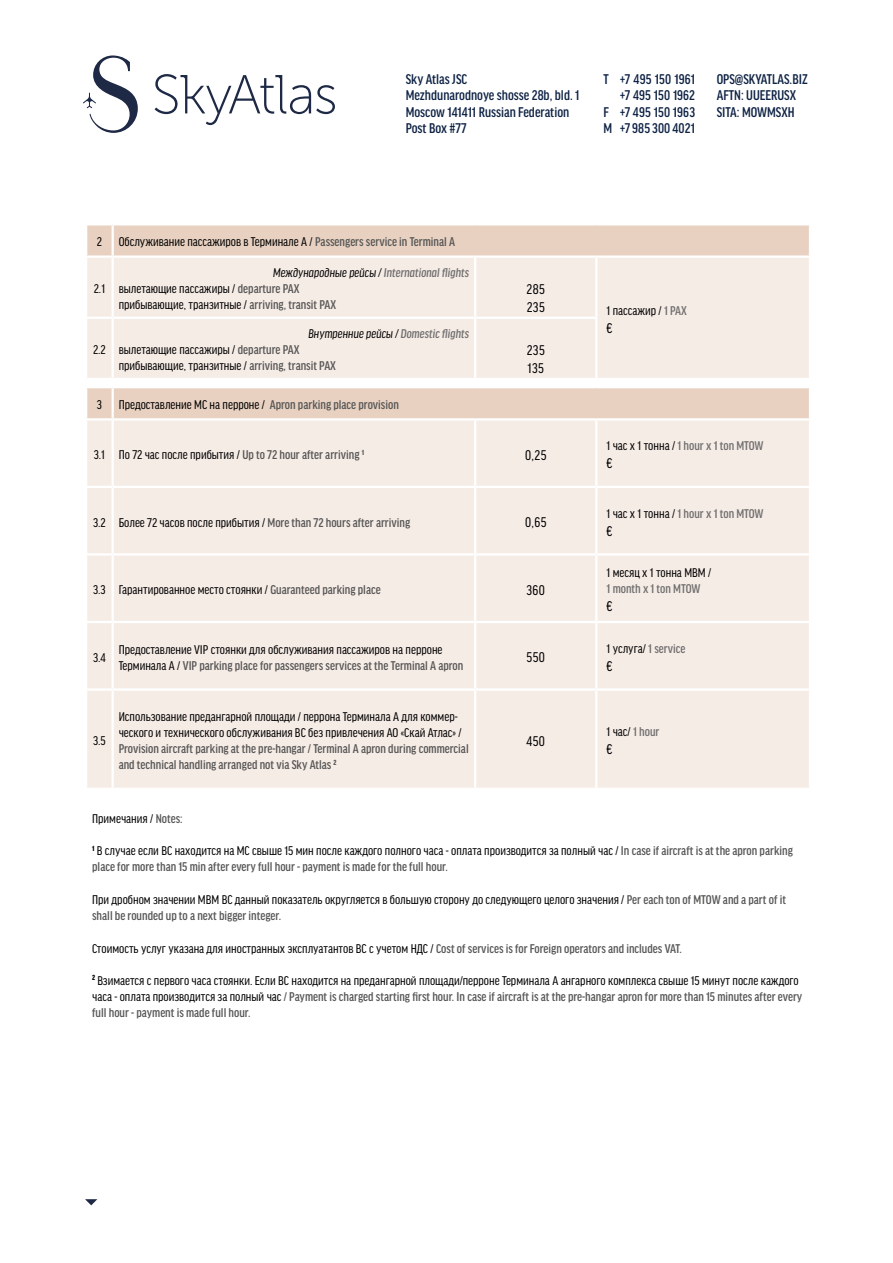
<style>
.page{position:relative;width:893px;height:1263px;background:#fff}
.page>*{position:absolute;margin:0;border:0;box-sizing:border-box;transform-origin:0 0}
.t1{font:500 condensed 15px/16.5px "Good Headline Pro";color:#0e2244}
.t2{font:condensed 15px/18px "Good Headline Pro";letter-spacing:.025em;color:#000}
.t3{font:condensed 13.5px/16.2px "Good Headline Pro";color:#000}
.t4{font:500 condensed 13.5px/16.2px "Good Headline Pro";color:#575756}
.t5{font:500 condensed 13.5px "Good Headline Pro";color:#706f6f}
.t6{font:italic condensed 13.5px "Good Headline Pro";color:#000}
.s1{font-weight:500;color:#575756}
.s2{font-style:italic}
.s3{font-weight:500;font-style:italic;color:#706f6f}
.s4{font-weight:500;color:#706f6f}
.s5{font-weight:400;color:#000}
</style>
<div class="page">
<div style="left:87px;top:225px;width:722px;height:30px;background:#e8d1c1"></div>
<div style="left:87px;top:258px;width:722px;height:120px;background:#f6ece6"></div>
<hr style="left:112px;top:225px;width:2px;height:30px;background:#fff">
<hr style="left:112px;top:258px;width:2px;height:59px;background:#fff">
<hr style="left:474px;top:258px;width:2px;height:59px;background:#fff">
<hr style="left:595px;top:258px;width:2px;height:59px;background:#fff">
<hr style="left:85px;top:317px;width:28px;height:2px;background:#fff">
<hr style="left:113px;top:317px;width:362px;height:2px;background:#fff">
<hr style="left:112px;top:319px;width:2px;height:59px;background:#fff">
<hr style="left:475px;top:317px;width:122px;height:2px;background:#fff">
<hr style="left:474px;top:319px;width:2px;height:59px;background:#fff">
<hr style="left:595px;top:319px;width:2px;height:59px;background:#fff">
<div style="left:87px;top:388px;width:722px;height:30px;background:#e8d1c1"></div>
<div style="left:87px;top:420px;width:722px;height:368px;background:#f6ece6"></div>
<hr style="left:112px;top:388px;width:2px;height:30px;background:#fff">
<hr style="left:112px;top:420px;width:2px;height:66px;background:#fff">
<hr style="left:474px;top:420px;width:2px;height:66px;background:#fff">
<hr style="left:595px;top:420px;width:2px;height:66px;background:#fff">
<hr style="left:85px;top:486px;width:28px;height:2px;background:#fff">
<hr style="left:113px;top:486px;width:362px;height:2px;background:#fff">
<hr style="left:112px;top:488px;width:2px;height:65px;background:#fff">
<hr style="left:475px;top:486px;width:121px;height:2px;background:#fff">
<hr style="left:474px;top:488px;width:2px;height:65px;background:#fff">
<hr style="left:596px;top:486px;width:215px;height:2px;background:#fff">
<hr style="left:595px;top:488px;width:2px;height:65px;background:#fff">
<hr style="left:85px;top:553px;width:28px;height:3px;background:#fff">
<hr style="left:113px;top:553px;width:362px;height:3px;background:#fff">
<hr style="left:112px;top:556px;width:2px;height:65px;background:#fff">
<hr style="left:475px;top:553px;width:121px;height:3px;background:#fff">
<hr style="left:474px;top:556px;width:2px;height:65px;background:#fff">
<hr style="left:596px;top:553px;width:215px;height:3px;background:#fff">
<hr style="left:595px;top:556px;width:2px;height:65px;background:#fff">
<hr style="left:85px;top:621px;width:28px;height:2px;background:#fff">
<hr style="left:113px;top:621px;width:362px;height:2px;background:#fff">
<hr style="left:112px;top:623px;width:2px;height:65px;background:#fff">
<hr style="left:475px;top:621px;width:121px;height:2px;background:#fff">
<hr style="left:474px;top:623px;width:2px;height:65px;background:#fff">
<hr style="left:596px;top:621px;width:215px;height:2px;background:#fff">
<hr style="left:595px;top:623px;width:2px;height:65px;background:#fff">
<hr style="left:85px;top:688px;width:28px;height:3px;background:#fff">
<hr style="left:113px;top:688px;width:362px;height:3px;background:#fff">
<hr style="left:112px;top:691px;width:2px;height:97px;background:#fff">
<hr style="left:475px;top:688px;width:121px;height:3px;background:#fff">
<hr style="left:474px;top:691px;width:2px;height:97px;background:#fff">
<hr style="left:596px;top:688px;width:215px;height:3px;background:#fff">
<hr style="left:595px;top:691px;width:2px;height:97px;background:#fff">
<svg style="left:83px;top:55px;width:252px;height:78px"></svg>
<svg style="left:85px;top:1199px;width:12px;height:6px"></svg>
<p class="t1" style="left:406px;top:71px;width:175px">Sky Atlas JSC<br>Mezhdunarodnoye shosse 28b, bld. 1<br>Moscow 141411 Russian Federation<br>Post Box #77</p>
<p class="t1" style="left:620px;top:71px;width:77px;text-align:justify">+7 495 150 1961 +7 495 150 1962 +7 495 150 1963 +7 985 300 4021</p>
<p class="t1" style="left:717px;top:71px;width:92px">OPS@SKYATLAS.BIZ<br>AFTN: UUEERUSX<br>SITA: MOWMSXH</p>
<p class="t1" style="left:604px;top:71px;width:7px">T</p>
<p class="t1" style="left:604px;top:104px;width:10px">F<br>M</p>
<p class="t3" style="left:97px;top:234px;width:360px">2 Обслуживание пассажиров в Терминале А / <span class="s1">Passengers service in Terminal A</span></p>
<p class="t3" style="left:94px;top:281px;width:13px">2.1</p>
<p class="t3" style="left:119px;top:264px;width:352px;text-indent:154px"><span class="s2">Международные рейсы /</span> <span class="s3">International flights </span>вылетающие пассажиры / <span class="s1">departure PAX<br></span>прибывающие, транзитные / <span class="s1">arriving, transit PAX</span></p>
<p class="t2" style="left:527px;top:280px;width:20px">285<br>235</p>
<p class="t6" style="left:308px;top:327px;width:162px">Внутренние рейсы / <span class="s4">Domestic flights</span></p>
<p class="t3" style="left:119px;top:342px;width:219px">вылетающие пассажиры / <span class="s1">departure PAX </span>прибывающие, транзитные / <span class="s1">arriving, transit PAX</span></p>
<p class="t2" style="left:527px;top:341px;width:19px">235<br>135</p>
<p class="t3" style="left:97px;top:397px;width:303px">3 Предоставление МС на перроне / <span class="s1">Apron parking place provision</span></p>
<p class="t3" style="left:94px;top:447px;width:272px">3.1 По 72 час после прибытия / <span class="s1">Up to 72 hour after arriving</span> <sup>1</sup></p>
<p class="t2" style="left:525px;top:446px;width:23px">0,25</p>
<p class="t3" style="left:93px;top:342px;width:14px">2.2</p>
<p class="t3" style="left:93px;top:514px;width:319px">3.2 Более 72 часов после прибытия / <span class="s1">More than 72 hours after arriving</span></p>
<p class="t2" style="left:525px;top:513px;width:23px">0,65</p>
<p class="t3" style="left:93px;top:582px;width:289px">3.3 Гарантированное место стоянки / <span class="s1">Guaranteed parking place</span></p>
<p class="t2" style="left:527px;top:581px;width:20px">360</p>
<p class="t3" style="left:93px;top:649px;width:14px">3.4</p>
<p class="t3" style="left:119px;top:641px;width:346px">Предоставление VIP стоянки для обслуживания пассажиров на перроне<br>Терминала А / <span class="s1">VIP parking place for passengers services at the Terminal A apron</span></p>
<p class="t2" style="left:527px;top:648px;width:20px">550</p>
<p class="t3" style="left:93px;top:733px;width:14px">3.5</p>
<p class="t3" style="left:119px;top:708px;width:344px">Использование предангарной площади / перрона Терминала А для коммер&shy;ческого и технического обслуживания ВС без привлечения АО «Скай Атлас» /</p>
<p class="t4" style="left:119px;top:741px;width:352px">Provision aircraft parking at the pre-hangar / Terminal A apron during commercial and technical handling arranged not via Sky Atlas <sup>2</sup></p>
<p class="t2" style="left:527px;top:732px;width:20px">450</p>
<p class="t3" style="left:607px;top:302px;width:82px">1 пассажир / <span class="s4">1 PAX</span></p>
<p class="t2" style="left:607px;top:319px;width:8px">€</p>
<p class="t5" style="left:607px;top:439px;width:159px"><span class="s5">1 час x 1 тонна /</span> 1 hour x 1 ton MTOW</p>
<p class="t2" style="left:607px;top:454px;width:8px">€</p>
<p class="t5" style="left:607px;top:507px;width:159px"><span class="s5">1 час x 1 тонна /</span> 1 hour x 1 ton MTOW</p>
<p class="t2" style="left:607px;top:522px;width:8px">€</p>
<p class="t3" style="left:607px;top:565px;width:106px">1 месяц x 1 тонна МВМ /</p>
<p class="t5" style="left:607px;top:582px;width:95px">1 month x 1 ton MTOW</p>
<p class="t2" style="left:607px;top:597px;width:8px">€</p>
<p class="t3" style="left:607px;top:640px;width:80px">1 услуга/ <span class="s4">1 service</span></p>
<p class="t2" style="left:607px;top:657px;width:8px">€</p>
<p class="t3" style="left:607px;top:724px;width:54px">1 час/ <span class="s4">1 hour</span></p>
<p class="t2" style="left:607px;top:740px;width:8px">€</p>
<p class="t3" style="left:92px;top:810px;width:92px">Примечания / <span class="s1">Notes:</span></p>
<p class="t4" style="left:92px;top:843px;width:702px"><sup>1</sup> <span class="s5">В случае если ВС находится на МС свыше 15 мин после каждого полного часа - оплата производится за полный час /</span> In case if aircraft is at the apron parking place for more than 15 min after every full hour - payment is made for the full hour.</p>
<p class="t3" style="left:92px;top:891px;width:695px">При дробном значении МВМ ВС данный показатель округляется в большую сторону до следующего целого значения / <span class="s1">Per each ton of MTOW and a part of it shall be rounded up to a next bigger integer.</span></p>
<p class="t3" style="left:92px;top:940px;width:591px">Стоимость услуг указана для иностранных эксплуатантов ВС с учетом НДС / <span class="s1">Cost of services is for Foreign operators and includes VAT.</span></p>
<p class="t3" style="left:92px;top:972px;width:712px"><sup>2</sup> Взимается с первого часа стоянки. Если ВС находится на предангарной площади/перроне Терминала А ангарного комплекса свыше 15 минут после каждого часа - оплата производится за полный час <span class="s1">/ Payment is charged starting first hour. In case if aircraft is at the pre-hangar apron for more than 15 minutes after every full hour - payment is made full hour.</span></p>
</div>
